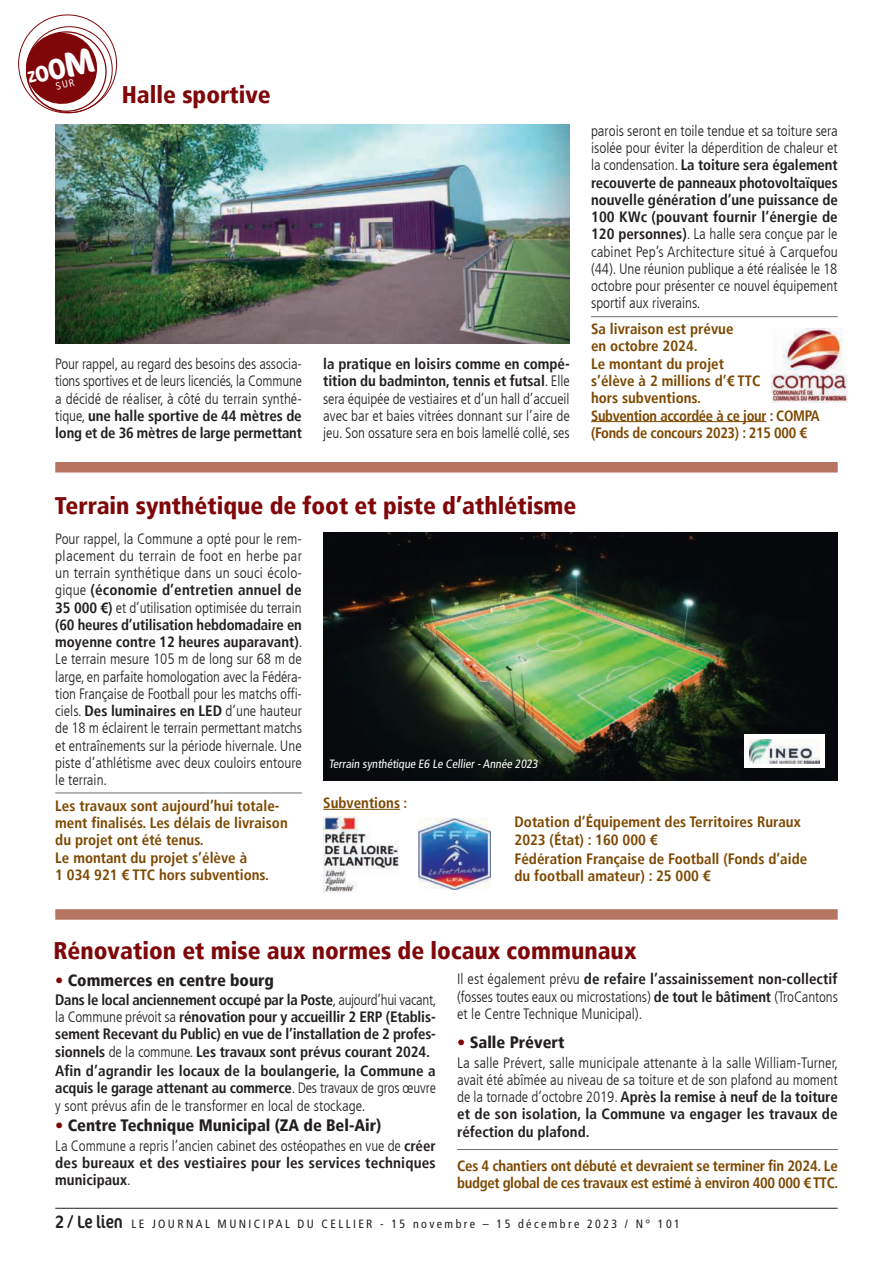
<style>
.page{position:relative;width:893px;height:1263px;background:#fff}
.page>*{position:absolute;margin:0;border:0;box-sizing:border-box;transform-origin:0 0}
.t1{font:900 condensed 24px "Frutiger LT";color:#7f0709}
.t2{font:900 condensed 16.5px "Frutiger LT";color:#231f20}
.t3{font:300 condensed 15px/17.2px "Frutiger LT";color:#231f20;text-align:justify}
.t4{font:700 condensed 15px/17.2px "Frutiger LT";letter-spacing:-.01em;color:#231f20;text-align:justify}
.t5{font:700 condensed 15px/17.2px "Frutiger LT";color:#7d4800}
.t6{font:700 condensed 15px/17.2px "Frutiger LT";letter-spacing:-.02em;color:#7d4800}
.t7{font:condensed 12px "Frutiger LT";letter-spacing:.2em;color:#231f20}
.t8{font:condensed 12px "Frutiger LT";color:#fff}
.s1{font-weight:700}
.s2{font-size:14.25px}
.s3{color:#7f0709}
.s4{font-weight:300}
.s5{font-family:"Cocon Pro";font-size:18px}
</style>
<div class="page">
<hr style="left:55px;top:1208px;width:783px;height:1px;background:#231f20">
<div style="left:55px;top:462px;width:783px;height:10px;background:#b77461"></div>
<div style="left:55px;top:909px;width:783px;height:11px;background:#b77461"></div>
<img style="left:771px;top:328px;width:76px;height:74px">
<img style="left:55px;top:125px;width:515px;height:219px">
<hr style="left:591px;top:316px;width:247px;height:1px;background:#6c6d70">
<hr style="left:457px;top:1149px;width:381px;height:1px;background:#6c6d70">
<img style="left:323px;top:532px;width:515px;height:249px">
<img style="left:419px;top:818px;width:72px;height:71px">
<img style="left:323px;top:817px;width:76px;height:75px">
<hr style="left:323px;top:809px;width:77px;height:1px;background:#7d4800">
<div style="left:744px;top:734px;width:81px;height:34px;background:#fff"></div>
<img style="left:749px;top:739px;width:71px;height:24px">
<hr style="left:591px;top:421px;width:175px;height:1px;background:#7d4800">
<hr style="left:55px;top:793px;width:247px;height:1px;background:#6c6d70">
<svg style="left:18px;top:14px;width:100px;height:100px"></svg>
<h1 class="t1" style="left:122px;top:80px;width:150px">Halle sportive</h1>
<p class="t3" style="left:55px;top:355px;width:248px">Pour rappel, au regard des besoins des associa&shy;tions sportives et de leurs licenciés, la Commune a décidé de réaliser, à côté du terrain synthé&shy;tique, <span class="s1">une halle sportive de 44 mètres de long et de 36 mètres de large permettant</span></p>
<p class="t3" style="left:323px;top:355px;width:248px"><span class="s1">la pratique en loisirs comme en compé&shy;tition du badminton, tennis et futsal</span>. Elle sera équipée de vestiaires et d’un hall d’accueil avec bar et baies vitrées donnant sur l’aire de jeu. Son ossature sera en bois lamellé collé, ses</p>
<p class="t3" style="left:591px;top:122px;width:248px">parois seront en toile tendue et sa toiture sera isolée pour éviter la déperdition de chaleur et la condensation. <span class="s1">La toiture sera également recouverte de panneaux photovoltaïques nouvelle génération d’une puissance de 100 KWc (pouvant fournir l’énergie de 120 personnes)</span>. La halle sera conçue par le cabinet Pep’s Architecture situé à Carquefou (44). Une réunion publique a été réalisée le 18 octobre pour présenter ce nouvel équipement sportif aux riverains.</p>
<p class="t5" style="left:591px;top:320px;width:230px">Sa livraison est prévue<br>en octobre 2024.<br>Le montant du projet<br>s’élève à 2 millions d’€ TTC<br>hors subventions.<br>Subvention accordée à ce jour : COMPA (Fonds de concours 2023) : 215 000 €</p>
<h1 class="t1" style="left:55px;top:491px;width:523px">Terrain synthétique de foot et piste d’athlétisme</h1>
<p class="t3" style="left:55px;top:530px;width:249px">Pour rappel, la Commune a opté pour le rem&shy;placement du terrain de foot en herbe par un terrain synthétique dans un souci écolo&shy;gique <span class="s1">(économie d’entretien annuel de 35 000 €)</span> et d’utilisation optimisée du terrain <span class="s1">(60 heures d’utilisation hebdomadaire en moyenne contre 12 heures auparavant)</span>.<br>Le terrain mesure 105 m de long sur 68 m de large, en parfaite homologation avec la Fédéra&shy;tion Française de Football pour les matchs offi&shy;ciels. <span class="s1">Des luminaires en LED</span> d’une hauteur de 18 m éclairent le terrain permettant matchs et entraînements sur la période hivernale. Une piste d’athlétisme avec deux couloirs entoure le terrain.</p>
<p class="t5" style="left:55px;top:797px;width:234px">Les travaux sont aujourd’hui totale&shy;ment finalisés. Les délais de livraison du projet ont été tenus.<br>Le montant du projet s’élève à<br>1 034 921 € TTC hors subventions.</p>
<p class="t8" style="left:329px;top:757px;width:212px">Terrain synthétique E6 Le Cellier - Année 2023</p>
<p class="t5" style="left:323px;top:794px;width:86px">Subventions <span class="s2">:</span></p>
<p class="t5" style="left:514px;top:814px;width:288px">Dotation d’Équipement des Territoires Ruraux<br>2023 (État) : 160 000 €</p>
<p class="t5" style="left:514px;top:850px;width:294px">Fédération Française de Football (Fonds d’aide du football amateur) : 25 000 €</p>
<h1 class="t1" style="left:53px;top:936px;width:584px">Rénovation et mise aux normes de locaux communaux</h1>
<p class="t3" style="left:457px;top:971px;width:382px">Il est également prévu <span class="s1">de refaire l’assainissement non-collectif </span>(fosses toutes eaux ou microstations) <span class="s1">de tout le bâtiment</span> (TroCantons et le Centre Technique Municipal).</p>
<p class="t2" style="left:457px;top:1032px;width:109px"><span class="s3">•</span> Salle Prévert</p>
<p class="t3" style="left:457px;top:1054px;width:383px">La salle Prévert, salle municipale attenante à la salle William-Turner, avait été abîmée au niveau de sa toiture et de son plafond au moment de la tornade d’octobre 2019. <span class="s1">Après la remise à neuf de la toiture et de son isolation, la Commune va engager les travaux de réfection du plafond.</span></p>
<p class="t6" style="left:457px;top:1157px;width:383px">Ces 4 chantiers ont débuté et devraient se terminer fin 2024. Le budget global de ces travaux est estimé à environ 400 000 € TTC.</p>
<p class="t2" style="left:55px;top:970px;width:220px"><span class="s3">•</span> Commerces en centre bourg</p>
<p class="t4" style="left:55px;top:991px;width:383px">Dans le local anciennement occupé par la Poste<span class="s4">, aujourd’hui vacant, la Commune prévoit sa</span> rénovation pour y accueillir 2 ERP (Etablis&shy;sement Recevant du Public) en vue de l’installation de 2 profes&shy;sionnels <span class="s4">de la commune.</span> Les travaux sont prévus courant 2024.</p>
<p class="t4" style="left:55px;top:1062px;width:382px">Afin d’agrandir les locaux de la boulangerie, la Commune a acquis le garage attenant au commerce<span class="s4">. Des travaux de gros œuvre y sont prévus afin de le transformer en local de stockage.</span></p>
<p class="t2" style="left:55px;top:1116px;width:328px"><span class="s3">•</span> Centre Technique Municipal (ZA de Bel-Air)</p>
<p class="t4" style="left:55px;top:1137px;width:382px"><span class="s4">La Commune a repris l’ancien cabinet des ostéopathes en vue de</span> créer des bureaux et des vestiaires pour les services techniques municipaux<span class="s4">.</span></p>
<p class="t7" style="left:55px;top:1216px;width:626px"><span class="s5">2 / Le lien</span> LE JOURNAL MUNICIPAL DU CELLIER - 15 novembre – 15 décembre 2023 / N° 101</p>
</div>
